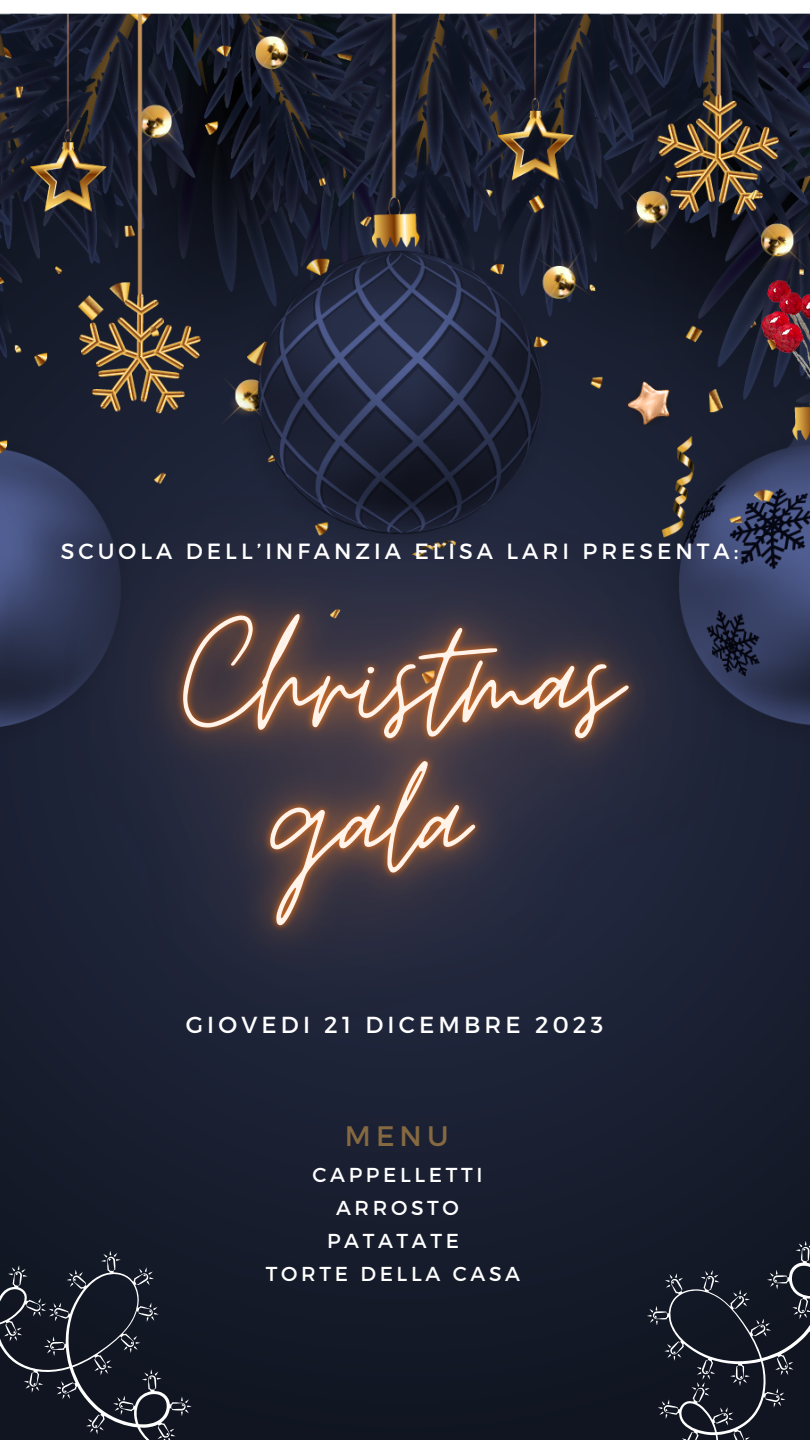
<style>
.page{position:relative;width:810px;height:1440px;background:#fff}
.page>*{position:absolute;margin:0;border:0;box-sizing:border-box;transform-origin:0 0}
.t1{font:28.2px "Montserrat";color:#856941}
.t2{font:23.2px "Montserrat";letter-spacing:.18em;color:#fff}
.t3{font:22px "Montserrat";letter-spacing:.18em;color:#fff}
.t4{font:20.2px "Montserrat";letter-spacing:.18em;color:#fff}
</style>
<div class="page">
<img style="left:0;top:13px;width:810px;height:1427px">
<div style="left:0;top:1191px;width:290px;height:249px;background:#131826"></div>
<svg style="left:4px;top:1326px;width:18px;height:15px"></svg>
<svg style="left:8px;top:1265px;width:20px;height:14px"></svg>
<svg style="left:138px;top:1267px;width:16px;height:18px"></svg>
<svg style="left:145px;top:1303px;width:14px;height:19px"></svg>
<svg style="left:123px;top:1336px;width:17px;height:17px"></svg>
<svg style="left:157px;top:1428px;width:19px;height:12px"></svg>
<svg style="left:179px;top:1396px;width:13px;height:20px"></svg>
<svg style="left:142px;top:1369px;width:20px;height:13px"></svg>
<svg style="left:113px;top:1396px;width:14px;height:19px"></svg>
<svg style="left:56px;top:1381px;width:16px;height:18px"></svg>
<svg style="left:24px;top:1379px;width:19px;height:14px"></svg>
<svg style="left:86px;top:1418px;width:18px;height:16px"></svg>
<svg style="left:94px;top:1359px;width:18px;height:16px"></svg>
<svg style="left:101px;top:1251px;width:20px;height:13px"></svg>
<svg style="left:66px;top:1270px;width:18px;height:17px"></svg>
<svg style="left:31px;top:1298px;width:32px;height:23px"></svg>
<svg style="left:44px;top:1336px;width:13px;height:20px"></svg>
<div style="left:586px;top:1156px;width:224px;height:284px;background:#131826"></div>
<svg style="left:719px;top:1407px;width:14px;height:19px"></svg>
<svg style="left:658px;top:1399px;width:13px;height:20px"></svg>
<svg style="left:682px;top:1437px;width:5px;height:3px"></svg>
<svg style="left:665px;top:1273px;width:18px;height:16px"></svg>
<svg style="left:700px;top:1270px;width:20px;height:14px"></svg>
<svg style="left:733px;top:1290px;width:17px;height:17px"></svg>
<svg style="left:795px;top:1241px;width:15px;height:13px"></svg>
<svg style="left:767px;top:1270px;width:13px;height:20px"></svg>
<svg style="left:792px;top:1305px;width:18px;height:14px"></svg>
<svg style="left:775px;top:1360px;width:18px;height:15px"></svg>
<svg style="left:772px;top:1388px;width:14px;height:20px"></svg>
<svg style="left:745px;top:1436px;width:5px;height:4px"></svg>
<svg style="left:755px;top:1319px;width:16px;height:18px"></svg>
<svg style="left:647px;top:1306px;width:13px;height:20px"></svg>
<svg style="left:664px;top:1343px;width:18px;height:18px"></svg>
<svg style="left:691px;top:1365px;width:24px;height:32px"></svg>
<svg style="left:730px;top:1373px;width:20px;height:13px"></svg>
<img style="left:0;top:353px;width:810px;height:803px">
<img style="left:761px;top:280px;width:49px;height:113px">
<img style="left:773px;top:292px;width:37px;height:113px">
<p class="t3" style="left:61px;top:537px;width:679px">SCUOLA DELL’INFANZIA ELISA LARI PRESENTA:</p>
<p class="t2" style="left:186px;top:1010px;width:419px">GIOVEDI 21 DICEMBRE 2023</p>
<p class="t1" style="left:345px;top:1118px;width:105px">MENU</p>
<p class="t4" style="left:312px;top:1162px;width:171px">CAPPELLETTI</p>
<p class="t4" style="left:336px;top:1195px;width:124px">ARROSTO</p>
<p class="t4" style="left:327px;top:1228px;width:133px">PATATATE</p>
<p class="t4" style="left:266px;top:1261px;width:256px">TORTE DELLA CASA</p>
</div>
